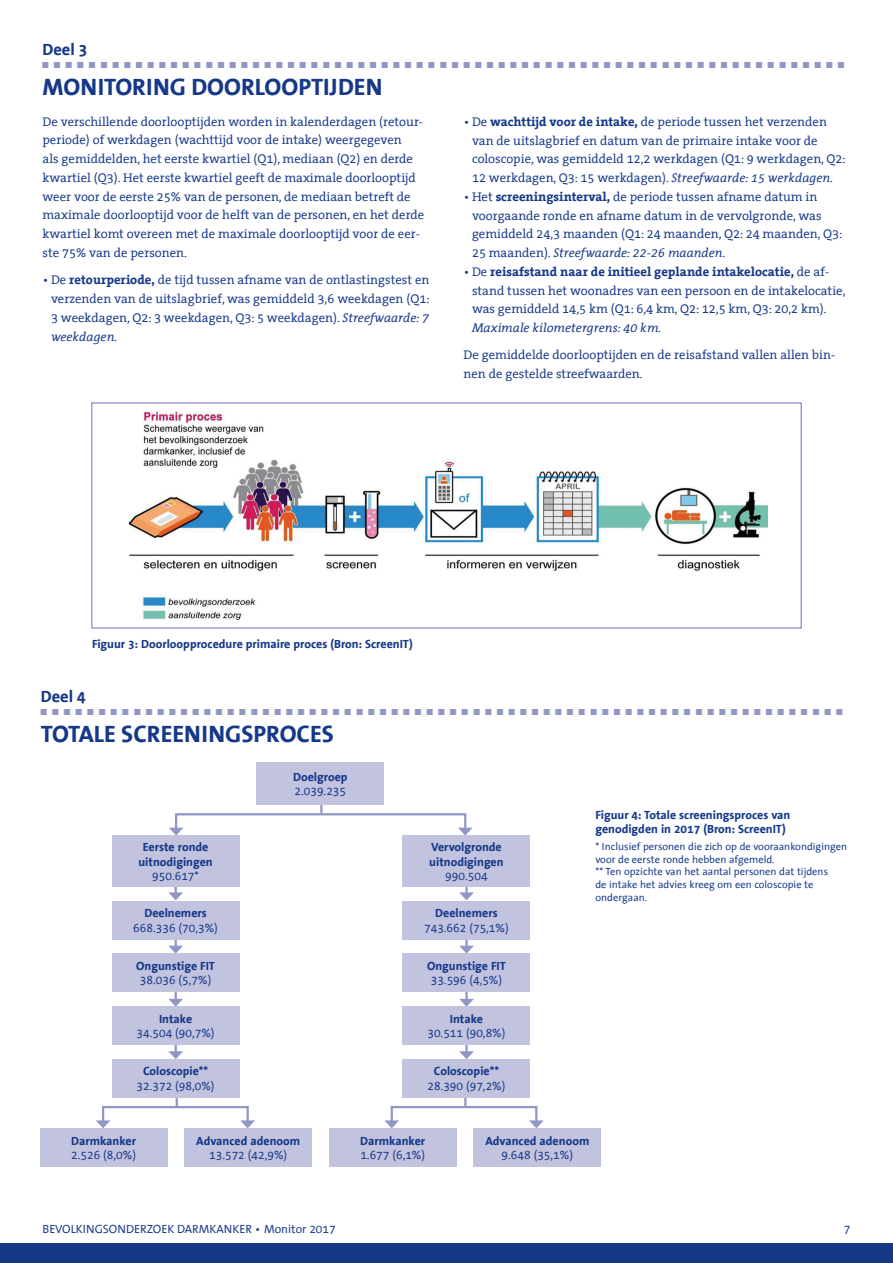
<style>
.page{position:relative;width:893px;height:1263px;background:#fff}
.page>*{position:absolute;margin:0;border:0;box-sizing:border-box;transform-origin:0 0}
.t1{font:700 24px "The Sans Office";color:#153889}
.t2{font:700 16.5px "The Sans Office";color:#153889}
.t3{font:12.75px/18.8px "The Serif Office";color:#153889}
.t4{font:italic 12.75px "The Serif Office";color:#153889}
.t5{font:700 12px/14.4px "The Sans Office";color:#153889}
.t6{font:12px "The Sans Office";color:#153889}
.t7{font:10.5px/12.6px "The Sans Office";color:#153889}
.t8{font:6px "Erasmus Block";letter-spacing:.95em;color:#9296c4}
.s1{font-weight:700}
.s2{font-style:italic}
</style>
<div class="page">
<div style="left:0;top:1243px;width:893px;height:20px;background:#153889"></div>
<img style="left:129px;top:411px;width:638px;height:209px">
<svg style="left:464px;top:1097px;width:2px;height:9px"></svg>
<svg style="left:176px;top:1097px;width:2px;height:9px"></svg>
<div style="left:329px;top:1128px;width:128px;height:39px;background:#c2c3de"></div>
<div style="left:474px;top:1128px;width:127px;height:39px;background:#c2c3de"></div>
<div style="left:184px;top:1128px;width:128px;height:39px;background:#c2c3de"></div>
<div style="left:40px;top:1128px;width:127px;height:39px;background:#c2c3de"></div>
<hr style="left:320px;top:794px;width:3px;height:20px;background:#9296c4">
<div style="left:112px;top:1059px;width:127px;height:38px;background:#c2c3de"></div>
<hr style="left:175px;top:844px;width:2px;height:50px;background:#9296c4">
<svg style="left:168px;top:892px;width:15px;height:8px"></svg>
<hr style="left:175px;top:907px;width:2px;height:40px;background:#9296c4">
<svg style="left:168px;top:946px;width:15px;height:8px"></svg>
<hr style="left:175px;top:977px;width:2px;height:24px;background:#9296c4">
<svg style="left:168px;top:999px;width:15px;height:7px"></svg>
<svg style="left:168px;top:1044px;width:15px;height:15px"></svg>
<div style="left:112px;top:836px;width:127px;height:51px;background:#c2c3de"></div>
<div style="left:112px;top:901px;width:127px;height:38px;background:#c2c3de"></div>
<div style="left:112px;top:954px;width:127px;height:38px;background:#c2c3de"></div>
<div style="left:112px;top:1006px;width:127px;height:38px;background:#c2c3de"></div>
<div style="left:403px;top:1059px;width:127px;height:38px;background:#c2c3de"></div>
<hr style="left:465px;top:844px;width:3px;height:50px;background:#9296c4">
<svg style="left:459px;top:892px;width:15px;height:8px"></svg>
<hr style="left:465px;top:907px;width:3px;height:40px;background:#9296c4">
<svg style="left:459px;top:946px;width:15px;height:8px"></svg>
<hr style="left:465px;top:977px;width:3px;height:24px;background:#9296c4">
<svg style="left:459px;top:999px;width:15px;height:7px"></svg>
<hr style="left:465px;top:1034px;width:3px;height:19px;background:#9296c4">
<svg style="left:459px;top:1051px;width:15px;height:8px"></svg>
<div style="left:403px;top:836px;width:127px;height:51px;background:#c2c3de"></div>
<div style="left:403px;top:901px;width:127px;height:38px;background:#c2c3de"></div>
<div style="left:403px;top:954px;width:127px;height:38px;background:#c2c3de"></div>
<div style="left:403px;top:1006px;width:127px;height:38px;background:#c2c3de"></div>
<div style="left:257px;top:762px;width:127px;height:43px;background:#c2c3de"></div>
<div style="left:175px;top:813px;width:291px;height:17px;border:2px solid #9296c4"></div>
<svg style="left:169px;top:828px;width:14px;height:7px"></svg>
<svg style="left:458px;top:828px;width:14px;height:7px"></svg>
<div style="left:102px;top:1106px;width:147px;height:17px;border:2px solid #9296c4"></div>
<svg style="left:96px;top:1120px;width:14px;height:8px"></svg>
<svg style="left:240px;top:1120px;width:15px;height:8px"></svg>
<div style="left:391px;top:1106px;width:146px;height:17px;border:2px solid #9296c4"></div>
<svg style="left:384px;top:1120px;width:15px;height:8px"></svg>
<svg style="left:529px;top:1120px;width:15px;height:8px"></svg>
<p class="t2" style="left:43px;top:40px;width:47px">Deel 3</p>
<h1 class="t1" style="left:43px;top:75px;width:341px">MONITORING DOORLOOPTIJDEN</h1>
<p class="t8" style="left:43px;top:63px;width:803px">AAAAAAAAAAAAAAAAAAAAAAAAAAAAAAAAAAAAAAAAAAAAAAAAAAAAAAAAAAAAAAAAAAAAA</p>
<p class="t3" style="left:43px;top:112px;width:383px">De verschillende doorlooptijden worden in kalenderdagen (retour&shy;periode) of werkdagen (wachttijd voor de intake) weergegeven<br>als gemiddelden, het eerste kwartiel (Q1), mediaan (Q2) en derde kwartiel (Q3). Het eerste kwartiel geeft de maximale doorlooptijd weer voor de eerste 25% van de personen, de mediaan betreft de maximale doorlooptijd voor de helft van de personen, en het derde kwartiel komt overeen met de maximale doorlooptijd voor de eer&shy;ste 75% van de personen.</p>
<p class="t3" style="left:51px;top:271px;width:380px;text-align:justify;text-indent:-9px">•De <span class="s1">retourperiode,</span> de tijd tussen afname van de ontlastingstest en verzenden van de uitslagbrief, was gemiddeld 3,6 weekdagen (Q1:<br>3 weekdagen, Q2: 3 weekdagen, Q3: 5 weekdagen). <span class="s2">Streefwaarde: 7 weekdagen.</span></p>
<p class="t3" style="left:472px;top:112px;width:375px;text-indent:-9px">•De <span class="s1">wachttijd voor de intake,</span> de periode tussen het verzenden van de uitslagbrief en datum van de primaire intake voor de coloscopie, was gemiddeld 12,2 werkdagen (Q1: 9 werkdagen, Q2:<br>12 werkdagen, Q3: 15 werkdagen). <span class="s2">Streefwaarde: 15 werkdagen.</span></p>
<p class="t3" style="left:472px;top:187px;width:372px;text-indent:-9px">•Het <span class="s1">screeningsinterval,</span> de periode tussen afname datum in voorgaande ronde en afname datum in de vervolgronde, was gemiddeld 24,3 maanden (Q1: 24 maanden, Q2: 24 maanden, Q3:<br>25 maanden). <span class="s2">Streefwaarde: 22-26 maanden.</span></p>
<p class="t3" style="left:472px;top:262px;width:375px;text-indent:-9px">•De <span class="s1">reisafstand naar de initieel geplande intakelocatie,</span> de af&shy;stand tussen het woonadres van een persoon en de intakelocatie, was gemiddeld 14,5 km (Q1: 6,4 km, Q2: 12,5 km, Q3: 20,2 km).</p>
<p class="t4" style="left:472px;top:321px;width:191px">Maximale kilometergrens: 40 km.</p>
<p class="t3" style="left:463px;top:346px;width:373px">De gemiddelde doorlooptijden en de reisafstand vallen allen bin&shy;nen de gestelde streefwaarden.</p>
<p class="t5" style="left:92px;top:637px;width:322px">Figuur 3: Doorloopprocedure primaire proces (Bron: ScreenIT)</p>
<p class="t2" style="left:41px;top:687px;width:47px">Deel 4</p>
<h1 class="t1" style="left:41px;top:721px;width:295px">TOTALE SCREENINGSPROCES</h1>
<p class="t8" style="left:41px;top:710px;width:803px">AAAAAAAAAAAAAAAAAAAAAAAAAAAAAAAAAAAAAAAAAAAAAAAAAAAAAAAAAAAAAAAAAAAAA</p>
<p class="t5" style="left:138px;top:840px;width:76px;text-align:center">Eerste ronde uitnodigingen</p>
<p class="t6" style="left:152px;top:870px;width:48px">950.617*</p>
<p class="t5" style="left:144px;top:906px;width:64px">Deelnemers</p>
<p class="t6" style="left:133px;top:922px;width:86px">668.336 (70,3%)</p>
<p class="t5" style="left:136px;top:959px;width:80px">Ongunstige FIT</p>
<p class="t6" style="left:140px;top:974px;width:73px">38.036 (5,7%)</p>
<p class="t5" style="left:159px;top:1012px;width:35px">Intake</p>
<p class="t6" style="left:137px;top:1027px;width:80px">34.504 (90,7%)</p>
<p class="t5" style="left:143px;top:1064px;width:67px">Coloscopie**</p>
<p class="t6" style="left:137px;top:1079px;width:80px">32.372 (98,0%)</p>
<p class="t5" style="left:293px;top:770px;width:56px">Doelgroep</p>
<p class="t6" style="left:295px;top:785px;width:53px">2.039.235</p>
<p class="t5" style="left:429px;top:840px;width:76px">Vervolgronde uitnodigingen</p>
<p class="t6" style="left:445px;top:870px;width:44px">990.504</p>
<p class="t5" style="left:435px;top:906px;width:64px">Deelnemers</p>
<p class="t6" style="left:424px;top:922px;width:86px">743.662 (75,1%)</p>
<p class="t5" style="left:427px;top:959px;width:80px">Ongunstige FIT</p>
<p class="t6" style="left:431px;top:974px;width:73px">33.596 (4,5%)</p>
<p class="t5" style="left:450px;top:1012px;width:35px">Intake</p>
<p class="t6" style="left:427px;top:1027px;width:80px">30.511 (90,8%)</p>
<p class="t5" style="left:434px;top:1064px;width:67px">Coloscopie**</p>
<p class="t6" style="left:427px;top:1079px;width:80px">28.390 (97,2%)</p>
<p class="t5" style="left:595px;top:808px;width:196px">Figuur 4: Totale screeningsproces van genodigden in 2017 (Bron: ScreenIT)</p>
<p class="t7" style="left:595px;top:841px;width:253px">* Inclusief personen die zich op de vooraankondigingen voor de eerste ronde hebben afgemeld.<br>** Ten opzichte van het aantal personen dat tijdens<br>de intake het advies kreeg om een coloscopie te ondergaan.</p>
<p class="t5" style="left:71px;top:1134px;width:66px">Darmkanker</p>
<p class="t6" style="left:71px;top:1149px;width:66px">2.526 (8,0%)</p>
<p class="t5" style="left:196px;top:1134px;width:105px">Advanced adenoom</p>
<p class="t6" style="left:209px;top:1149px;width:80px">13.572 (42,9%)</p>
<p class="t5" style="left:360px;top:1134px;width:66px">Darmkanker</p>
<p class="t6" style="left:360px;top:1149px;width:66px">1.677 (6,1%)</p>
<p class="t5" style="left:485px;top:1134px;width:105px">Advanced adenoom</p>
<p class="t6" style="left:502px;top:1149px;width:73px">9.648 (35,1%)</p>
<p class="t6" style="left:43px;top:1223px;width:295px">BEVOLKINGSONDERZOEK DARMKANKER • Monitor 2017</p>
<p class="t6" style="left:844px;top:1223px;width:8px">7</p>
</div>
